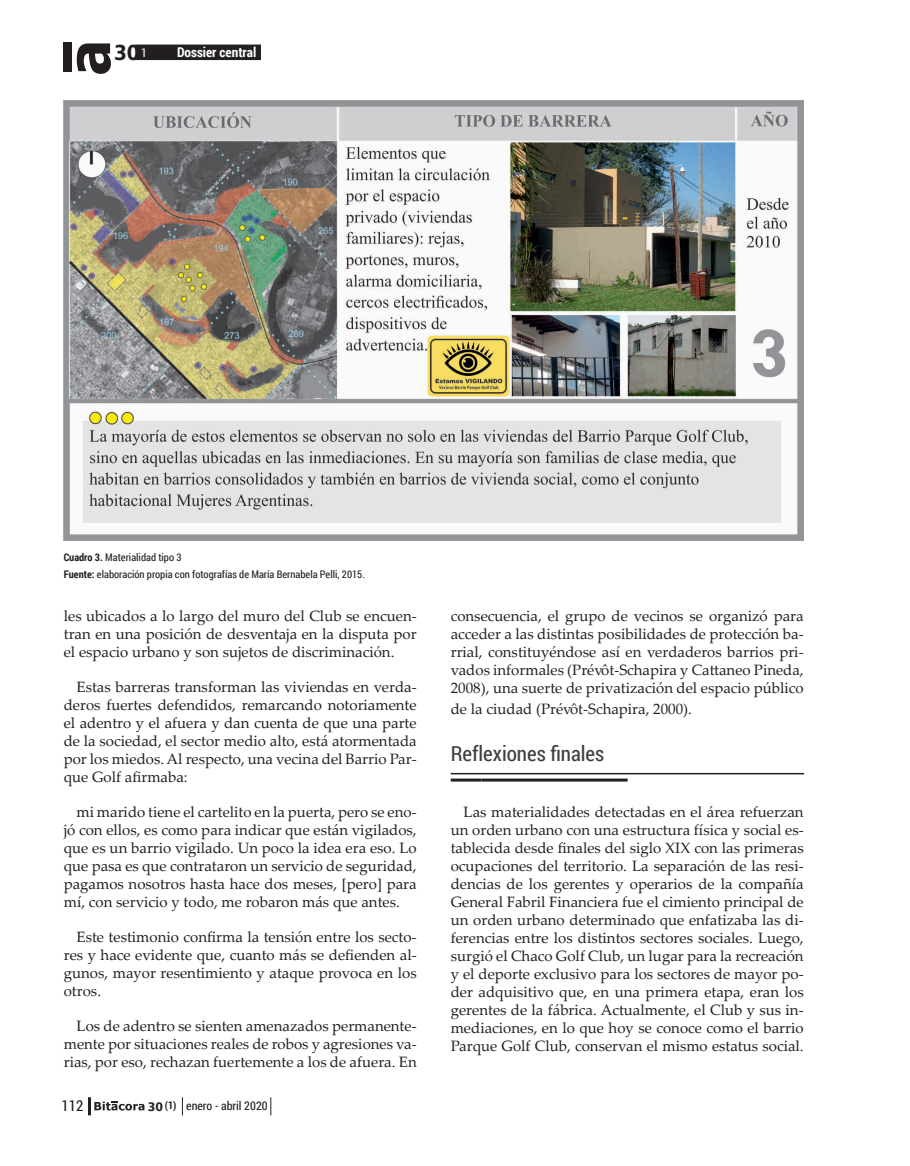
<style>
.page{position:relative;width:910px;height:1166px;background:#fff}
.page>*{position:absolute;margin:0;border:0;box-sizing:border-box;transform-origin:0 0}
.SubTITULO{font:21px "Roboto Condensed";color:#3e3e3f}
.t1{font:700 20.7px "DejaVu Sans Condensed";color:#231f20}
.CorridoGRAL{font:15px/18px "Palatino Linotype";color:#231f20;text-align:justify}
.t2{font:15px "Roboto Condensed";color:#231f20}
.t3{font:700 13.5px "Roboto Condensed";color:#fff}
.t4{font:12px "Roboto Condensed";color:#231f20}
.Foot_Image{font:10.5px "Roboto Condensed";color:#231f20}
.s1{font-family:"Roboto Condensed";font-weight:400;font-size:12px;color:#fff}
.s2{font-weight:700}
.s3{font-family:"DejaVu Sans Condensed";font-weight:700;font-size:11.7px}
.s4{font-weight:700;font-size:10.5px}
</style>
<div class="page">
<hr style="left:88px;top:1096px;width:3px;height:18px;background:#231f20">
<svg style="left:94px;top:1101px;width:50px;height:9px"></svg>
<div style="left:135px;top:45px;width:126px;height:15px;background:#231f20"></div>
<div style="left:63px;top:43px;width:9px;height:29px;background:#231f20"></div>
<svg style="left:77px;top:43px;width:34px;height:31px"></svg>
<svg style="left:182px;top:1097px;width:1px;height:17px"></svg>
<svg style="left:270px;top:1097px;width:1px;height:17px"></svg>
<hr style="left:451px;top:772px;width:353px;height:2px;background:#231f20">
<hr style="left:482px;top:778px;width:146px;height:3px;background:#231f20">
<hr style="left:451px;top:778px;width:31px;height:3px;background:#231f20">
<img style="left:63px;top:100px;width:741px;height:441px">
<h2 class="t1" style="left:114px;top:35px;width:35px">30<span class="s1">1</span></h2>
<p class="t3" style="left:177px;top:43px;width:81px">Dossier central</p>
<p class="Foot_Image" style="left:64px;top:550px;width:119px"><span class="s2">Cuadro 3.</span> Materialidad tipo 3</p>
<p class="Foot_Image" style="left:64px;top:566px;width:303px"><span class="s2">Fuente:</span> elaboración propia con fotografías de María Bernabela Pelli, 2015.</p>
<p class="CorridoGRAL" style="left:64px;top:606px;width:354px">les ubicados a lo largo del muro del Club se encuen&shy;tran en una posición de desventaja en la disputa por el espacio urbano y son sujetos de discriminación.</p>
<p class="CorridoGRAL" style="left:64px;top:677px;width:354px;text-indent:13px">Estas barreras transforman las viviendas en verda&shy;deros fuertes defendidos, remarcando notoriamente el adentro y el afuera y dan cuenta de que una parte de la sociedad, el sector medio alto, está atormentada por los miedos. Al respecto, una vecina del Barrio Par&shy;que Golf afirmaba:</p>
<p class="CorridoGRAL" style="left:64px;top:802px;width:354px;text-indent:13px">mi marido tiene el cartelito en la puerta, pero se eno&shy;jó con ellos, es como para indicar que están vigilados, que es un barrio vigilado. Un poco la idea era eso. Lo que pasa es que contrataron un servicio de seguridad, pagamos nosotros hasta hace dos meses, [pero] para mí, con servicio y todo, me robaron más que antes.</p>
<p class="CorridoGRAL" style="left:64px;top:927px;width:354px;text-indent:13px">Este testimonio confirma la tensión entre los secto&shy;res y hace evidente que, cuanto más se defienden al&shy;gunos, mayor resentimiento y ataque provoca en los otros.</p>
<p class="CorridoGRAL" style="left:64px;top:1016px;width:354px;text-indent:13px">Los de adentro se sienten amenazados permanente&shy;mente por situaciones reales de robos y agresiones va&shy;rias, por eso, rechazan fuertemente a los de afuera. En</p>
<p class="t2" style="left:62px;top:1095px;width:23px">112</p>
<p class="t4" style="left:148px;top:1097px;width:121px"><span class="s3">30</span><span class="s4">(1)</span> enero - abril 2020</p>
<p class="CorridoGRAL" style="left:451px;top:606px;width:354px">consecuencia, el grupo de vecinos se organizó para acceder a las distintas posibilidades de protección ba&shy;rrial, constituyéndose así en verdaderos barrios pri&shy;vados informales (Prévôt-Schapira y Cattaneo Pineda, 2008), una suerte de privatización del espacio público</p>
<p class="CorridoGRAL" style="left:451px;top:699px;width:243px">de la ciudad (Prévôt-Schapira, 2000).</p>
<p class="SubTITULO" style="left:451px;top:738px;width:155px">Reflexiones finales</p>
<p class="CorridoGRAL" style="left:451px;top:801px;width:354px;text-indent:13px">Las materialidades detectadas en el área refuerzan un orden urbano con una estructura física y social es&shy;tablecida desde finales del siglo XIX con las primeras ocupaciones del territorio. La separación de las resi&shy;dencias de los gerentes y operarios de la compañía General Fabril Financiera fue el cimiento principal de un orden urbano determinado que enfatizaba las di&shy;ferencias entre los distintos sectores sociales. Luego, surgió el Chaco Golf Club, un lugar para la recreación y el deporte exclusivo para los sectores de mayor po&shy;der adquisitivo que, en una primera etapa, eran los gerentes de la fábrica. Actualmente, el Club y sus in&shy;mediaciones, en lo que hoy se conoce como el barrio Parque Golf Club, conservan el mismo estatus social.</p>
</div>
